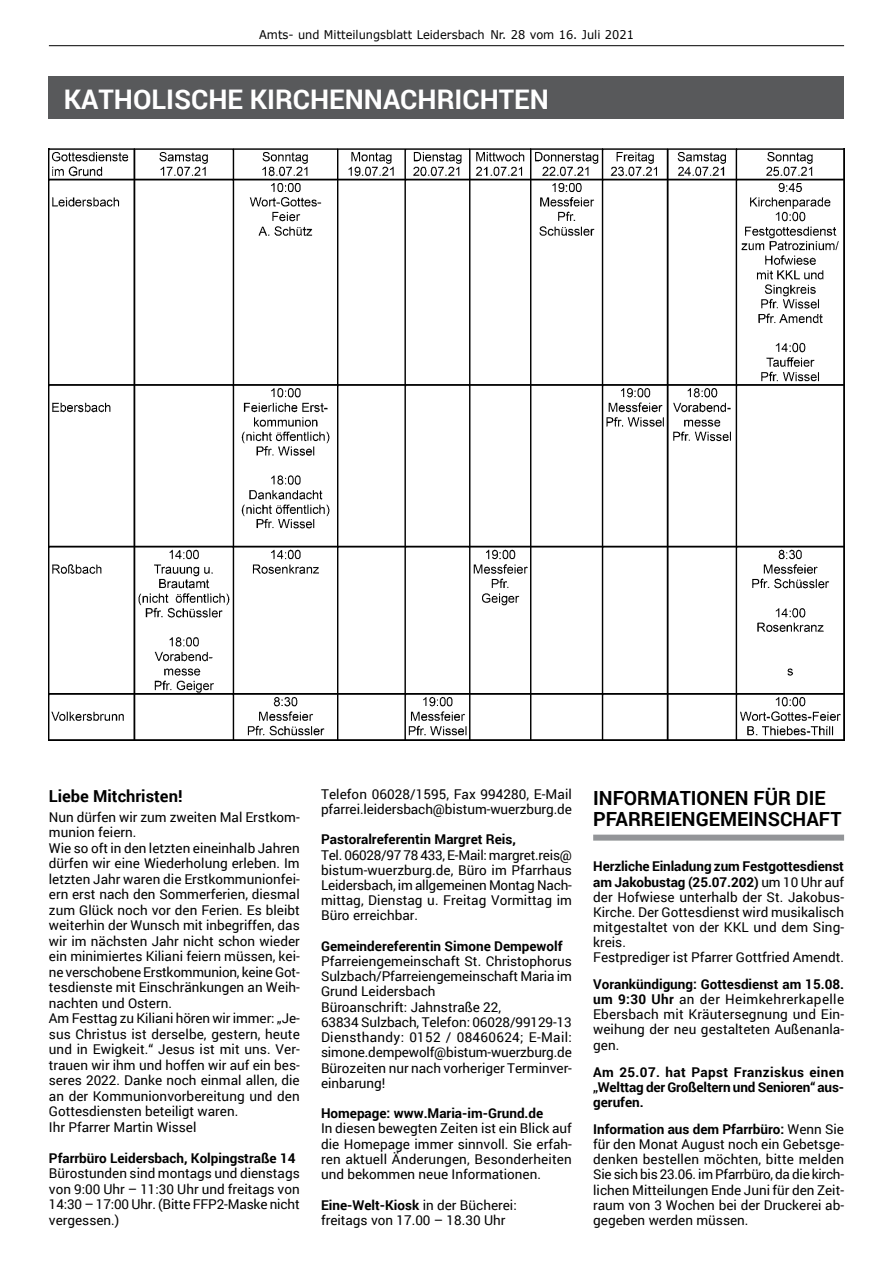
<style>
.page{position:relative;width:893px;height:1263px;background:#fff}
.page>*{position:absolute;margin:0;border:0;box-sizing:border-box;transform-origin:0 0}
.t1{font:700 27px "Roboto";color:#fff}
.t2{font:700 19.5px "Roboto";color:#000}
.t3{font:700 16.5px "Roboto";color:#000}
.t4{font:13.5px/15.1px "Roboto";color:#000}
.t5{font:700 13.5px/15.1px "Roboto";color:#000;text-align:justify}
.t6{font:12px "Verdana";color:#000;scale:.95 1}
.s1{font-weight:700}
</style>
<div class="page">
<hr style="left:49px;top:45px;width:795px;height:1px;background:#000">
<div style="left:593px;top:835px;width:251px;height:6px;background:#939598"></div>
<div style="left:49px;top:77px;width:795px;height:42px;background:#58595b"></div>
<img style="left:49px;top:149px;width:795px;height:591px">
<p class="t6" style="left:259px;top:27px;width:396px">Amts- und Mitteilungsblatt Leidersbach Nr. 28 vom 16. Juli 2021</p>
<h1 class="t1" style="left:64px;top:80px;width:18px">Kat</h1>
<h1 class="t1" style="left:114px;top:80px;width:35px">holis</h1>
<h1 class="t1" style="left:191px;top:80px;width:157px">che Kirchenna</h1>
<h1 class="t1" style="left:400px;top:80px;width:116px">chrichten</h1>
<p class="t3" style="left:49px;top:784px;width:135px">Liebe Mitchristen!</p>
<p class="t4" style="left:49px;top:808px;width:252px">Nun dürfen wir zum zweiten Mal Erstkom&shy;munion feiern.<br>Wie so oft in den letzten eineinhalb Jahren dürfen wir eine Wiederholung erleben. Im letzten Jahr waren die Erstkommunionfei&shy;ern erst nach den Sommerferien, diesmal zum Glück noch vor den Ferien. Es bleibt weiterhin der Wunsch mit inbegriffen, das wir im nächsten Jahr nicht schon wieder ein minimiertes Kiliani feiern müssen, kei&shy;ne verschobene Erstkommunion, keine Got&shy;tesdienste mit Einschränkungen an Weih&shy;nachten und Ostern.<br>Am Festtag zu Kiliani hören wir immer: „Je&shy;sus Christus ist derselbe, gestern, heute und in Ewigkeit.“ Jesus ist mit uns. Ver&shy;trauen wir ihm und hoffen wir auf ein bes&shy;seres 2022. Danke noch einmal allen, die an der Kommunionvorbereitung und den Gottesdiensten beteiligt waren.<br>Ihr Pfarrer Martin Wissel</p>
<p class="t5" style="left:49px;top:1150px;width:248px">Pfarrbüro Leidersbach, Kolpingstraße 14</p>
<p class="t4" style="left:49px;top:1165px;width:252px;text-align:justify">Bürostunden sind montags und dienstags von 9:00 Uhr – 11:30 Uhr und freitags von 14:30 – 17:00 Uhr. (Bitte FFP2-Maske nicht vergessen.)</p>
<p class="t4" style="left:321px;top:786px;width:252px">Telefon 06028/1595, Fax 994280, E-Mail pfarrei.leidersbach@bistum-wuerzburg.de</p>
<p class="t5" style="left:321px;top:831px;width:196px">Pastoralreferentin Margret Reis,</p>
<p class="t4" style="left:321px;top:847px;width:252px;text-align:justify">Tel. 06028/97 78 433, E-Mail: margret.reis@ bistum-wuerzburg.de, Büro im Pfarrhaus Leidersbach, im allgemeinen Montag Nach&shy;mittag, Dienstag u. Freitag Vormittag im Büro erreichbar.</p>
<p class="t5" style="left:321px;top:938px;width:243px">Gemeindereferentin Simone Dempewolf</p>
<p class="t4" style="left:321px;top:953px;width:252px">Pfarreiengemeinschaft St. Christophorus Sulzbach/Pfarreiengemeinschaft Maria im Grund Leidersbach<br>Büroanschrift: Jahnstraße 22,<br>63834 Sulzbach, Telefon: 06028/99129-13<br>Diensthandy: 0152 / 08460624; E-Mail: simone.dempewolf@bistum-wuerzburg.de Bürozeiten nur nach vorheriger Terminver&shy;einbarung!</p>
<p class="t5" style="left:321px;top:1105px;width:224px">Homepage: www.Maria-im-Grund.de</p>
<p class="t4" style="left:321px;top:1120px;width:252px;text-align:justify">In diesen bewegten Zeiten ist ein Blick auf die Homepage immer sinnvoll. Sie erfah&shy;ren aktuell Änderungen, Besonderheiten und bekommen neue Informationen.</p>
<p class="t4" style="left:321px;top:1196px;width:197px"><span class="s1">Eine-Welt-Kiosk</span> in der Bücherei: freitags von 17.00 – 18.30 Uhr</p>
<h2 class="t2" style="left:593px;top:784px;width:19px">Info</h2>
<h2 class="t2" style="left:637px;top:784px;width:26px">rmationen</h2>
<h2 class="t2" style="left:753px;top:784px;width:53px">für die</h2>
<h2 class="t2" style="left:593px;top:805px;width:73px">Pfarreiengemeins</h2>
<h2 class="t2" style="left:780px;top:805px;width:39px">chaft</h2>
<p class="t4" style="left:593px;top:858px;width:252px"><span class="s1">Herzliche Einladung zum Festgottesdienst am Jakobustag (25.07.202)</span> um 10 Uhr auf der Hofwiese unterhalb der St. Jakobus-Kirche. Der Gottesdienst wird musikalisch mitgestaltet von der KKL und dem Sing&shy;kreis.<br>Festprediger ist Pfarrer Gottfried Amendt.</p>
<p class="t4" style="left:593px;top:976px;width:252px;text-align:justify"><span class="s1">Vorankündigung: Gottesdienst am 15.08. um 9:30 Uhr</span> an der Heimkehrerkapelle Ebersbach mit Kräutersegnung und Ein&shy;weihung der neu gestalteten Außenanla&shy;gen.</p>
<p class="t5" style="left:593px;top:1064px;width:252px">Am 25.07. hat Papst Franziskus einen „Welttag der Großeltern und Senioren“ aus&shy;gerufen.</p>
<p class="t4" style="left:593px;top:1121px;width:252px;text-align:justify"><span class="s1">Information aus dem Pfarrbüro:</span> Wenn Sie für den Monat August noch ein Gebetsge&shy;denken bestellen möchten, bitte melden Sie sich bis 23.06. im Pfarrbüro, da die kirch&shy;lichen Mitteilungen Ende Juni für den Zeit&shy;raum von 3 Wochen bei der Druckerei ab&shy;gegeben werden müssen.</p>
</div>
